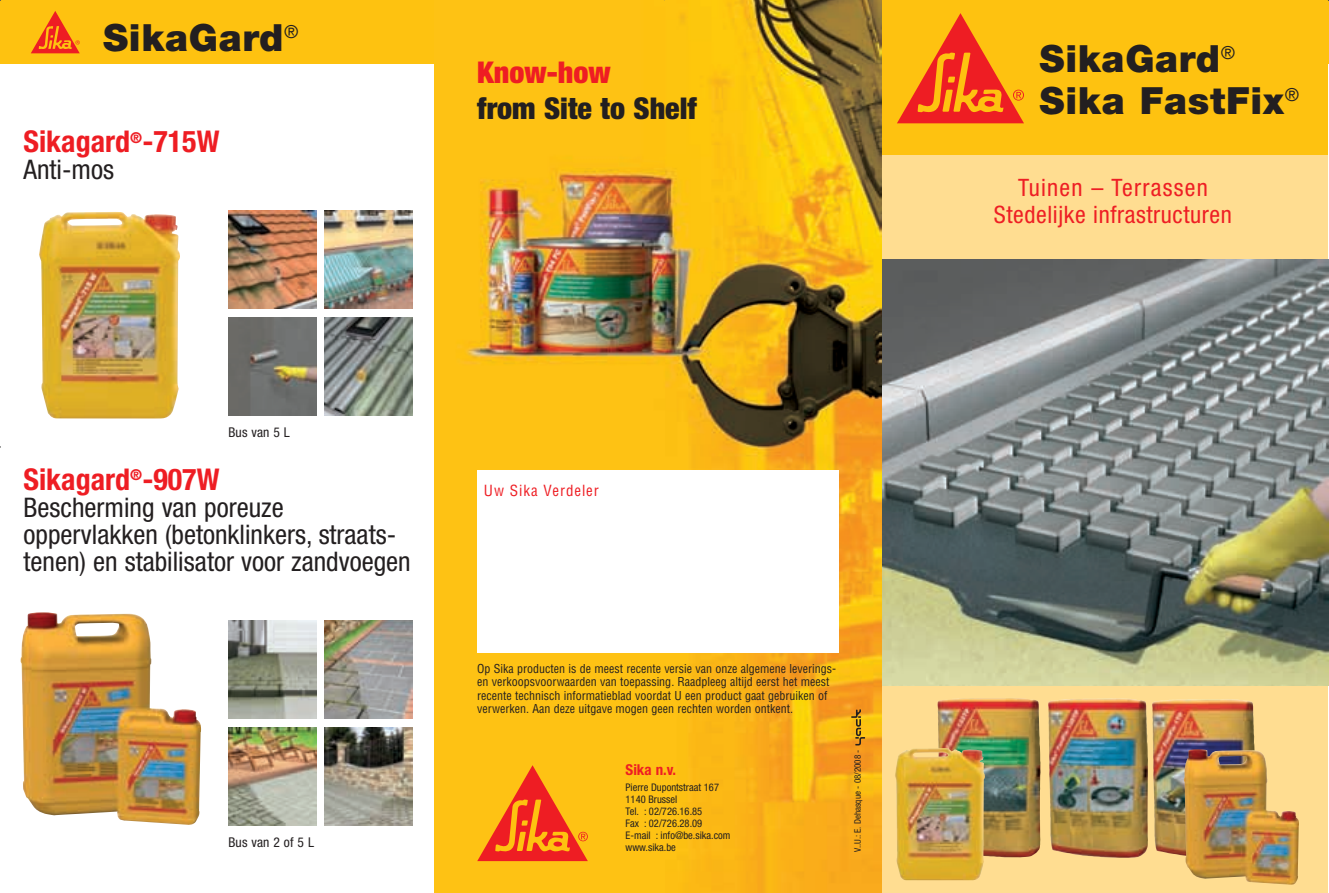
<style>
.page{position:relative;width:1329px;height:893px;background:#fff}
.page>*{position:absolute;margin:0;border:0;box-sizing:border-box;transform-origin:0 0}
.t1{font:900 37.5px "Helvetica Neue";letter-spacing:.02em;color:#231f20}
.t2{font:700 condensed 30px "Helvetica Neue";color:#ee1d23}
.t3{font:900 condensed 30px "Helvetica Neue";color:#231f20}
.t4{font:900 condensed 30px "Helvetica Neue";color:#ee1d23}
.t5{font:condensed 27px/27px "Helvetica Neue";color:#231f20}
.t6{font:condensed 24px/27px "Helvetica Neue";letter-spacing:.025em;color:#ee1e24;text-align:center}
.t7{font:condensed 18px "Helvetica Neue";color:#231f20}
.t8{font:condensed 15px "Helvetica";letter-spacing:.06em;color:#ee1d23}
.t9{font:700 condensed 15px "Helvetica Neue";color:#ee1d23}
.t10{font:condensed 13.5px "Helvetica Neue";letter-spacing:.015em;color:#231f20}
.t11{font:condensed 12px/13.5px "Helvetica";color:#231f20}
.t12{font:condensed 10.5px/12px "Helvetica Neue";color:#231f20}
.t13{font:condensed 9px "Helvetica Neue";color:#231f20}
</style>
<div class="page">
<img style="left:0;top:0;width:1328px;height:892px">
<h1 class="t1" style="left:103px;top:24px;width:182px">SikaGard</h1>
<h3 class="t7" style="left:284px;top:25px;width:16px">®</h3>
<h2 class="t2" style="left:24px;top:131px;width:197px">Sikagard<sup>®</sup>-715W</h2>
<h3 class="t5" style="left:24px;top:158px;width:92px">Anti-mos</h3>
<h2 class="t4" style="left:477px;top:62px;width:135px">Know-how</h2>
<h2 class="t3" style="left:477px;top:98px;width:221px">from Site to Shelf</h2>
<p class="t10" style="left:228px;top:427px;width:63px">Bus van 5 L</p>
<h2 class="t2" style="left:24px;top:468px;width:197px">Sikagard<sup>®</sup>-907W</h2>
<h3 class="t5" style="left:24px;top:496px;width:388px">Bescherming van poreuze oppervlakken (betonklinkers, straats&shy;tenen) en stabilisator voor zandvoegen</h3>
<p class="t10" style="left:228px;top:836px;width:87px">Bus van 2 of 5 L</p>
<p class="t8" style="left:484px;top:484px;width:116px">Uw Sika Verdeler</p>
<p class="t11" style="left:477px;top:662px;width:360px">Op Sika producten is de meest recente versie van onze algemene leverings&shy;en verkoopsvoorwaarden van toepassing. Raadpleeg altijd eerst het meest recente technisch informatieblad voordat U een product gaat gebruiken of verwerken. Aan deze uitgave mogen geen rechten worden ontkent.</p>
<p class="t9" style="left:625px;top:763px;width:52px">Sika n.v.</p>
<p class="t12" style="left:625px;top:782px;width:106px">Pierre Dupontstraat 167<br>1140 Brussel<br>Tel. : 02/726.16.85<br>Fax : 02/726.28.09<br>E-mail : info@be.sika.com www.sika.be</p>
<p class="t13" style="left:854px;top:851px;width:104px;rotate:-90deg">V..U.: E. Dehasque - 08/2008 -</p>
<h1 class="t1" style="left:1039px;top:45px;width:182px">SikaGard</h1>
<h3 class="t7" style="left:1220px;top:46px;width:16px">®</h3>
<h1 class="t1" style="left:1039px;top:87px;width:261px">Sika FastFix<sup>®</sup></h1>
<h3 class="t6" style="left:993px;top:176px;width:239px">Tuinen – Terrassen<br>Stedelijke infrastructuren</h3>
</div>
